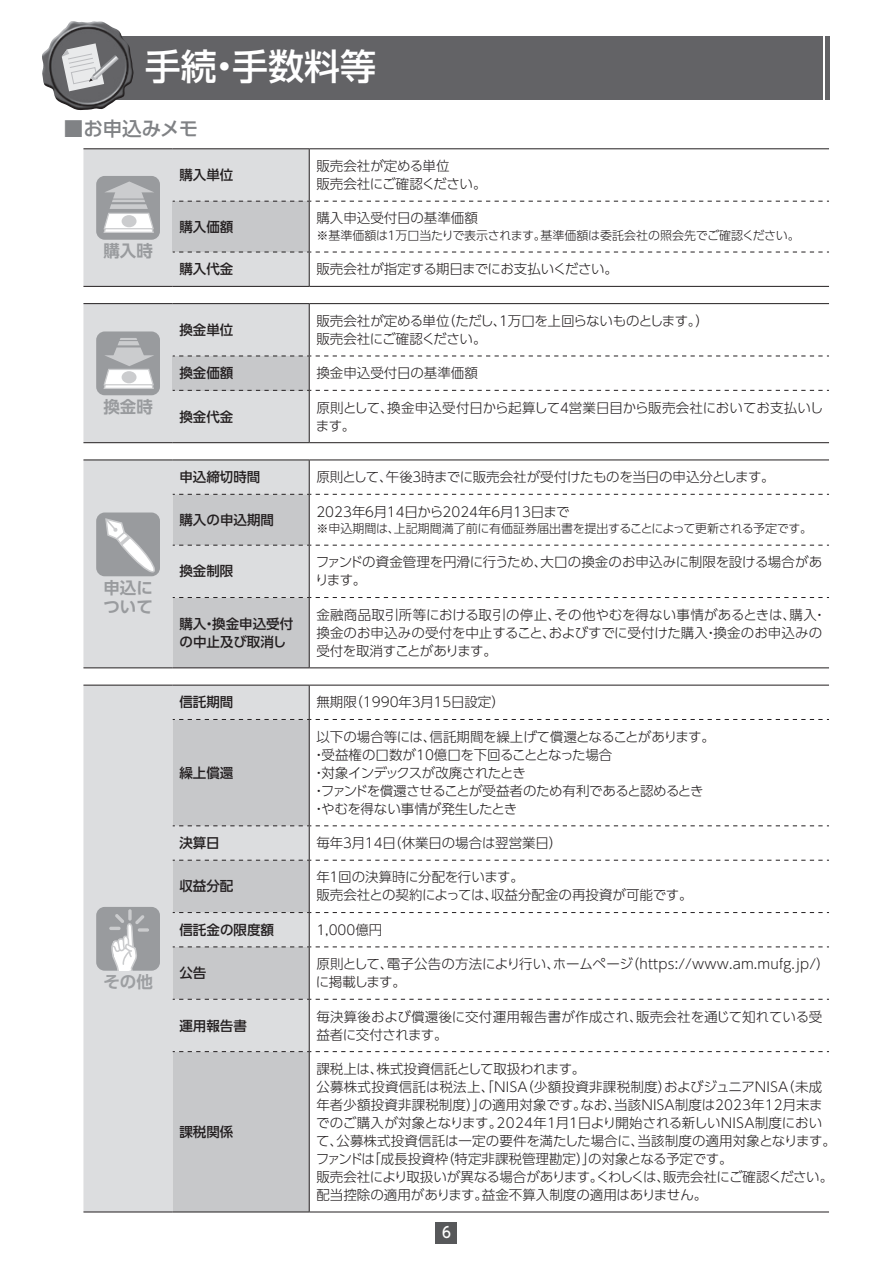
<style>
.page{position:relative;width:893px;height:1263px;background:#fff}
.page>*{position:absolute;margin:0;border:0;box-sizing:border-box;transform-origin:0 0}
.t1{font:500 36px "UD Shin Go Pro";color:#fff}
.t2{font:500 19.5px "UD Shin Go Pro";letter-spacing:-.005em;color:#808285}
.t3{font:700 16.5px/19.5px "UD Shin Go Pro De";color:#999b9e}
.t4{font:700 16.5px "UD Shin Go Pro De";color:#9d9fa2}
.t5{font:500 15px "UD Shin Go Pro";color:#fff;scale:.9 1}
.t6{font:300 13.5px/18px "UD Shin Go Pro";color:#231f20}
.t7{font:300 13.5px/18px "UD Shin Go Pro";letter-spacing:-.03em;color:#231f20}
.t8{font:500 13.5px/18px "UD Shin Go Pro";color:#231f20}
.t9{font:300 13.5px "UD Shin Go Pro";letter-spacing:-.02em;color:#231f20}
.t10{font:300 12px "UD Shin Go Pro";letter-spacing:-.02em;color:#231f20}
</style>
<div class="page">
<div style="left:436px;top:1222px;width:21px;height:21px;background:#57585a"></div>
<div style="left:83px;top:36px;width:740px;height:63px;background:#636366"></div>
<hr style="left:825px;top:36px;width:4px;height:63px;background:#636366">
<img style="left:42px;top:21px;width:92px;height:90px">
<svg style="left:62px;top:43px;width:57px;height:48px"></svg>
<hr style="left:83px;top:148px;width:90px;height:1px;background:#231f20">
<hr style="left:173px;top:148px;width:136px;height:1px;background:#231f20">
<hr style="left:309px;top:148px;width:520px;height:1px;background:#231f20">
<hr style="left:83px;top:286px;width:90px;height:1px;background:#231f20">
<hr style="left:173px;top:286px;width:136px;height:1px;background:#231f20">
<hr style="left:309px;top:286px;width:520px;height:1px;background:#231f20">
<svg style="left:83px;top:149px;width:746px;height:137px"></svg>
<hr style="left:83px;top:303px;width:90px;height:1px;background:#231f20">
<hr style="left:173px;top:303px;width:136px;height:1px;background:#231f20">
<hr style="left:309px;top:303px;width:520px;height:1px;background:#231f20">
<svg style="left:83px;top:304px;width:746px;height:139px"></svg>
<div style="left:83px;top:461px;width:226px;height:206px;background:#dcdddf"></div>
<hr style="left:83px;top:667px;width:90px;height:1px;background:#231f20">
<hr style="left:309px;top:460px;width:1px;height:34px;background:#231f20">
<hr style="left:83px;top:460px;width:90px;height:1px;background:#231f20">
<hr style="left:173px;top:460px;width:136px;height:1px;background:#231f20">
<hr style="left:309px;top:460px;width:520px;height:1px;background:#231f20">
<svg style="left:173px;top:494px;width:656px;height:174px"></svg>
<div style="left:96px;top:512px;width:64px;height:64px;background:#999b9e;border-radius:9px"></div>
<svg style="left:104px;top:517px;width:56px;height:63px"></svg>
<div style="left:83px;top:686px;width:226px;height:525px;background:#dcdddf"></div>
<svg style="left:173px;top:720px;width:136px;height:491px;background:#cbccce"></svg>
<hr style="left:83px;top:685px;width:90px;height:1px;background:#231f20">
<hr style="left:173px;top:685px;width:136px;height:1px;background:#231f20">
<hr style="left:309px;top:685px;width:520px;height:1px;background:#231f20">
<hr style="left:309px;top:685px;width:1px;height:34px;background:#231f20">
<hr style="left:309px;top:720px;width:1px;height:105px;background:#231f20">
<hr style="left:309px;top:826px;width:1px;height:34px;background:#231f20">
<hr style="left:309px;top:860px;width:1px;height:52px;background:#231f20">
<hr style="left:309px;top:913px;width:1px;height:33px;background:#231f20">
<hr style="left:309px;top:947px;width:1px;height:52px;background:#231f20">
<hr style="left:309px;top:1000px;width:1px;height:51px;background:#231f20">
<hr style="left:309px;top:1052px;width:1px;height:159px;background:#231f20">
<svg style="left:173px;top:719px;width:656px;height:1px"></svg>
<svg style="left:173px;top:825px;width:656px;height:1px"></svg>
<svg style="left:173px;top:860px;width:656px;height:1px"></svg>
<svg style="left:173px;top:912px;width:656px;height:1px"></svg>
<svg style="left:173px;top:946px;width:656px;height:1px"></svg>
<svg style="left:173px;top:999px;width:656px;height:1px"></svg>
<svg style="left:173px;top:1051px;width:656px;height:1px"></svg>
<hr style="left:83px;top:1211px;width:90px;height:1px;background:#231f20">
<hr style="left:173px;top:1211px;width:136px;height:1px;background:#231f20">
<hr style="left:309px;top:1211px;width:520px;height:1px;background:#231f20">
<div style="left:96px;top:907px;width:64px;height:64px;background:#999b9e;border-radius:9px"></div>
<svg style="left:128px;top:909px;width:4px;height:11px"></svg>
<svg style="left:109px;top:914px;width:35px;height:57px"></svg>
<svg style="left:138px;top:928px;width:11px;height:4px"></svg>
<h1 class="t1" style="left:145px;top:37px;width:233px">手続・手数料等</h1>
<h2 class="t2" style="left:64px;top:112px;width:136px">■お申込みメモ</h2>
<p class="t3" style="left:103px;top:241px;width:51px">購入時</p>
<p class="t3" style="left:103px;top:396px;width:51px">換金時</p>
<p class="t3" style="left:103px;top:577px;width:51px">申込について</p>
<p class="t4" style="left:103px;top:968px;width:51px">その他</p>
<p class="t8" style="left:179px;top:166px;width:55px">購入単位</p>
<p class="t6" style="left:316px;top:156px;width:172px">販売会社が定める単位<br>販売会社にご確認ください。</p>
<p class="t8" style="left:179px;top:217px;width:55px">購入価額</p>
<p class="t6" style="left:316px;top:209px;width:163px">購入申込受付日の基準価額</p>
<p class="t10" style="left:316px;top:226px;width:485px">※基準価額は１万口当たりで表示されます。基準価額は委託会社の照会先でご確認ください。</p>
<p class="t8" style="left:179px;top:260px;width:55px">購入代金</p>
<p class="t9" style="left:316px;top:258px;width:303px">販売会社が指定する期日までにお支払いください。</p>
<p class="t8" style="left:179px;top:320px;width:55px">換金単位</p>
<p class="t7" style="left:316px;top:311px;width:394px">販売会社が定める単位（ただし、１万口を上回らないものとします。）販売会社にご確認ください。</p>
<p class="t8" style="left:179px;top:364px;width:55px">換金価額</p>
<p class="t6" style="left:316px;top:364px;width:163px">換金申込受付日の基準価額</p>
<p class="t8" style="left:179px;top:407px;width:55px">換金代金</p>
<p class="t6" style="left:316px;top:398px;width:509px">原則として、換金申込受付日から起算して４営業日目から販売会社においてお支払いします。</p>
<p class="t8" style="left:179px;top:468px;width:82px">申込締切時間</p>
<p class="t7" style="left:316px;top:468px;width:460px">原則として、午後３時までに販売会社が受付けたものを当日の申込分とします。</p>
<p class="t8" style="left:179px;top:510px;width:96px">購入の申込期間</p>
<p class="t9" style="left:316px;top:501px;width:255px">2023年６月14日から2024年６月13日まで</p>
<p class="t10" style="left:316px;top:519px;width:497px">※申込期間は、上記期間満了前に有価証券届出書を提出することによって更新される予定です。</p>
<p class="t8" style="left:179px;top:562px;width:55px">換金制限</p>
<p class="t6" style="left:315px;top:553px;width:509px">ファンドの資金管理を円滑に行うため、大口の換金のお申込みに制限を設ける場合があります。</p>
<p class="t8" style="left:179px;top:614px;width:115px">購入・換金申込受付の中止及び取消し</p>
<p class="t6" style="left:316px;top:605px;width:512px">金融商品取引所等における取引の停止、その他やむを得ない事情があるときは、購入・換金のお申込みの受付を中止すること、およびすでに受付けた購入・換金のお申込みの受付を取消すことがあります。</p>
<p class="t8" style="left:179px;top:693px;width:55px">信託期間</p>
<p class="t6" style="left:316px;top:693px;width:190px">無期限（1990年３月15日設定）</p>
<p class="t8" style="left:179px;top:763px;width:55px">繰上償還</p>
<p class="t7" style="left:312px;top:727px;width:404px;text-indent:4px">以下の場合等には、信託期間を繰上げて償還となることがあります。・受益権の口数が10億口を下回ることとなった場合<br>・対象インデックスが改廃されたとき<br>・ファンドを償還させることが受益者のため有利であると認めるとき・やむを得ない事情が発生したとき</p>
<p class="t8" style="left:179px;top:834px;width:42px">決算日</p>
<p class="t9" style="left:316px;top:832px;width:247px">毎年３月14日（休業日の場合は翌営業日）</p>
<p class="t8" style="left:179px;top:877px;width:55px">収益分配</p>
<p class="t6" style="left:316px;top:868px;width:378px">年１回の決算時に分配を行います。<br>販売会社との契約によっては、収益分配金の再投資が可能です。</p>
<p class="t8" style="left:179px;top:920px;width:96px">信託金の限度額</p>
<p class="t6" style="left:316px;top:920px;width:68px">1,000億円</p>
<p class="t8" style="left:179px;top:964px;width:28px">公告</p>
<p class="t6" style="left:316px;top:954px;width:515px">原則として、電子公告の方法により行い、ホームページ（https://www.am.mufg.jp/）に掲載します。</p>
<p class="t8" style="left:179px;top:1016px;width:69px">運用報告書</p>
<p class="t6" style="left:316px;top:1007px;width:507px">毎決算後および償還後に交付運用報告書が作成され、販売会社を通じて知れている受益者に交付されます。</p>
<p class="t8" style="left:179px;top:1122px;width:55px">課税関係</p>
<p class="t6" style="left:316px;top:1059px;width:522px">課税上は、株式投資信託として取扱われます。<br>公募株式投資信託は税法上、「ＮＩＳＡ（少額投資非課税制度）およびジュニアＮＩＳＡ（未成年者少額投資非課税制度）」の適用対象です。なお、当該ＮＩＳＡ制度は2023年12月末までのご購入が対象となります。2024年１月１日より開始される新しいＮＩＳＡ制度において、公募株式投資信託は一定の要件を満たした場合に、当該制度の適用対象となります。ファンドは「成長投資枠（特定非課税管理勘定）」の対象となる予定です。<br>販売会社により取扱いが異なる場合があります。くわしくは、販売会社にご確認ください。配当控除の適用があります。益金不算入制度の適用はありません。</p>
<p class="t5" style="left:442px;top:1220px;width:11px">6</p>
</div>
